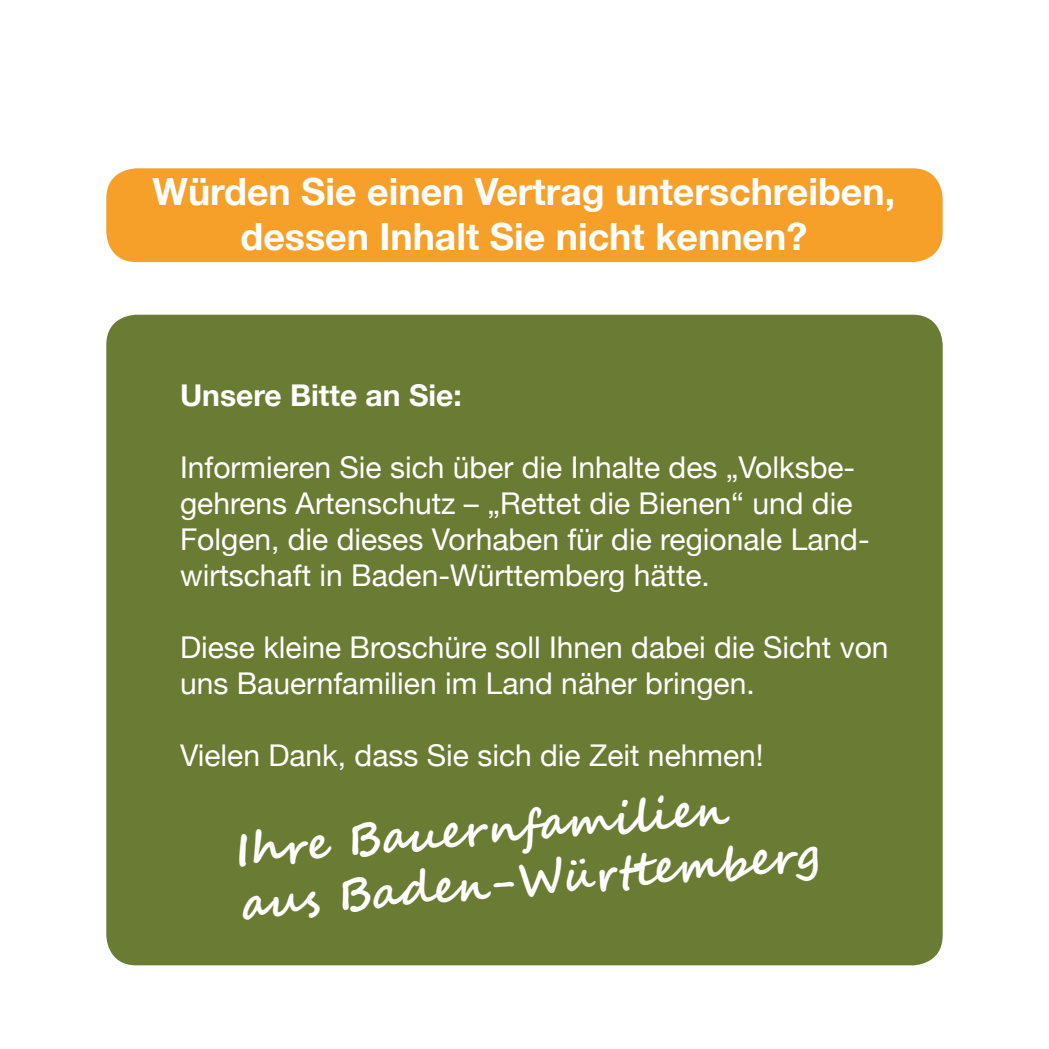
<style>
.page{position:relative;width:1049px;height:1049px;background:#fff}
.page>*{position:absolute;margin:0;border:0;box-sizing:border-box;transform-origin:0 0}
.t1{font:700 45px/54px "Segoe Script";color:#fff}
.t2{font:700 37.5px/45px "Helvetica Neue";color:#fff;text-align:center}
.t3{font:30px/36px "Helvetica Neue";color:#fff}
.t4{font:700 30px "Helvetica Neue";color:#fff}
</style>
<div class="page">
<div style="left:106px;top:315px;width:837px;height:650px;background:#6a7b33;border-radius:30px"></div>
<div style="left:106px;top:168px;width:837px;height:94px;background:#f6a02a;border-radius:30px"></div>
<p class="t2" style="left:153px;top:170px;width:744px">Würden Sie einen Vertrag unterschreiben, dessen Inhalt Sie nicht kennen?</p>
<p class="t4" style="left:180px;top:372px;width:283px">Unsere Bitte an Sie:</p>
<p class="t3" style="left:180px;top:451px;width:691px">Informieren Sie sich über die Inhalte des „Volksbe&shy;gehrens Artenschutz – „Rettet die Bienen“ und die Folgen, die dieses Vorhaben für die regionale Land&shy;wirtschaft in Baden-Württemberg hätte.</p>
<p class="t3" style="left:180px;top:631px;width:710px">Diese kleine Broschüre soll Ihnen dabei die Sicht von uns Bauernfamilien im Land näher bringen.</p>
<p class="t3" style="left:180px;top:739px;width:585px">Vielen Dank, dass Sie sich die Zeit nehmen!</p>
<h1 class="t1" style="left:234px;top:825px;width:582px;rotate:-5deg">Ihre Bauernfamilien aus Baden-Würt temberg</h1>
</div>
